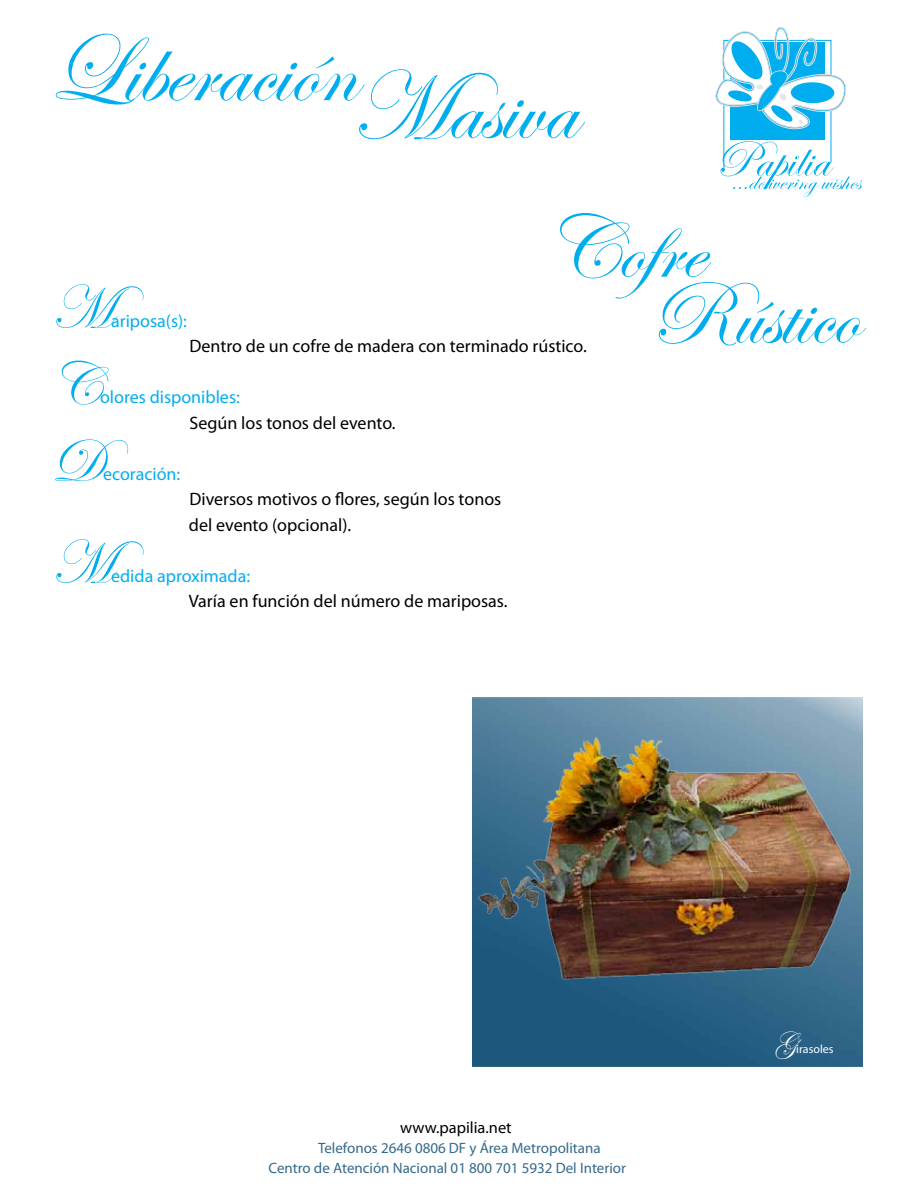
<style>
.page{position:relative;width:918px;height:1188px;background:#fff}
.page>*{position:absolute;margin:0;border:0;box-sizing:border-box;transform-origin:0 0}
.t1{font:97.95px "Edwardian Script ITC";color:#00aeef}
.t2{font:91.2px/65.8px "Edwardian Script ITC";color:#00aeef}
.t3{font:61.5px "Edwardian Script ITC";color:#00aeef}
.t4{font:30px "Edwardian Script ITC";color:#fff}
.t5{font:18px/25.5px "Myriad Pro";color:#000}
.t6{font:18px "Myriad Pro";color:#00aeef}
.t7{font:16.35px "Myriad Pro";color:#000}
.t8{font:15px/20.1px "Myriad Pro";color:#346a8b}
.t9{font:12px "Myriad Pro";color:#fff}
</style>
<div class="page">
<svg style="left:715px;top:27px;width:147px;height:170px"></svg>
<img style="left:472px;top:698px;width:390px;height:368px">
<img style="left:476px;top:732px;width:381px;height:262px">
<h1 class="t1" style="left:47px;top:16px;width:530px">LiberaciónMasiva</h1>
<h2 class="t2" style="left:649px;top:219px;width:211px;text-indent:-104px">Cofre<br>Rústico</h2>
<h3 class="t3" style="left:51px;top:274px;width:94px">M</h3>
<p class="t6" style="left:111px;top:310px;width:77px">ariposa(s):</p>
<p class="t5" style="left:190px;top:333px;width:399px">Dentro de un cofre de madera con terminado rústico.</p>
<h3 class="t3" style="left:51px;top:351px;width:51px">C</h3>
<p class="t6" style="left:100px;top:386px;width:141px">olores disponibles:</p>
<p class="t5" style="left:190px;top:410px;width:208px">Según los tonos del evento.</p>
<h3 class="t3" style="left:51px;top:427px;width:54px">D</h3>
<p class="t6" style="left:103px;top:463px;width:79px">ecoración:</p>
<p class="t5" style="left:189px;top:486px;width:314px">Diversos motivos o flores, según los tonos del evento (opcional).</p>
<h3 class="t3" style="left:51px;top:529px;width:94px">M</h3>
<p class="t6" style="left:111px;top:565px;width:141px">edida aproximada:</p>
<p class="t5" style="left:189px;top:588px;width:320px">Varía en función del número de mariposas.</p>
<p class="t7" style="left:400px;top:1117px;width:113px">www.papilia.net</p>
<p class="t8" style="left:268px;top:1137px;width:359px;text-indent:50px">Telefonos 2646 0806 DF y Área Metropolitana<br>Centro de Atención Nacional 01 800 701 5932 Del Interior</p>
<h3 class="t4" style="left:774px;top:1027px;width:24px">G</h3>
<p class="t9" style="left:796px;top:1042px;width:39px">irasoles</p>
</div>
